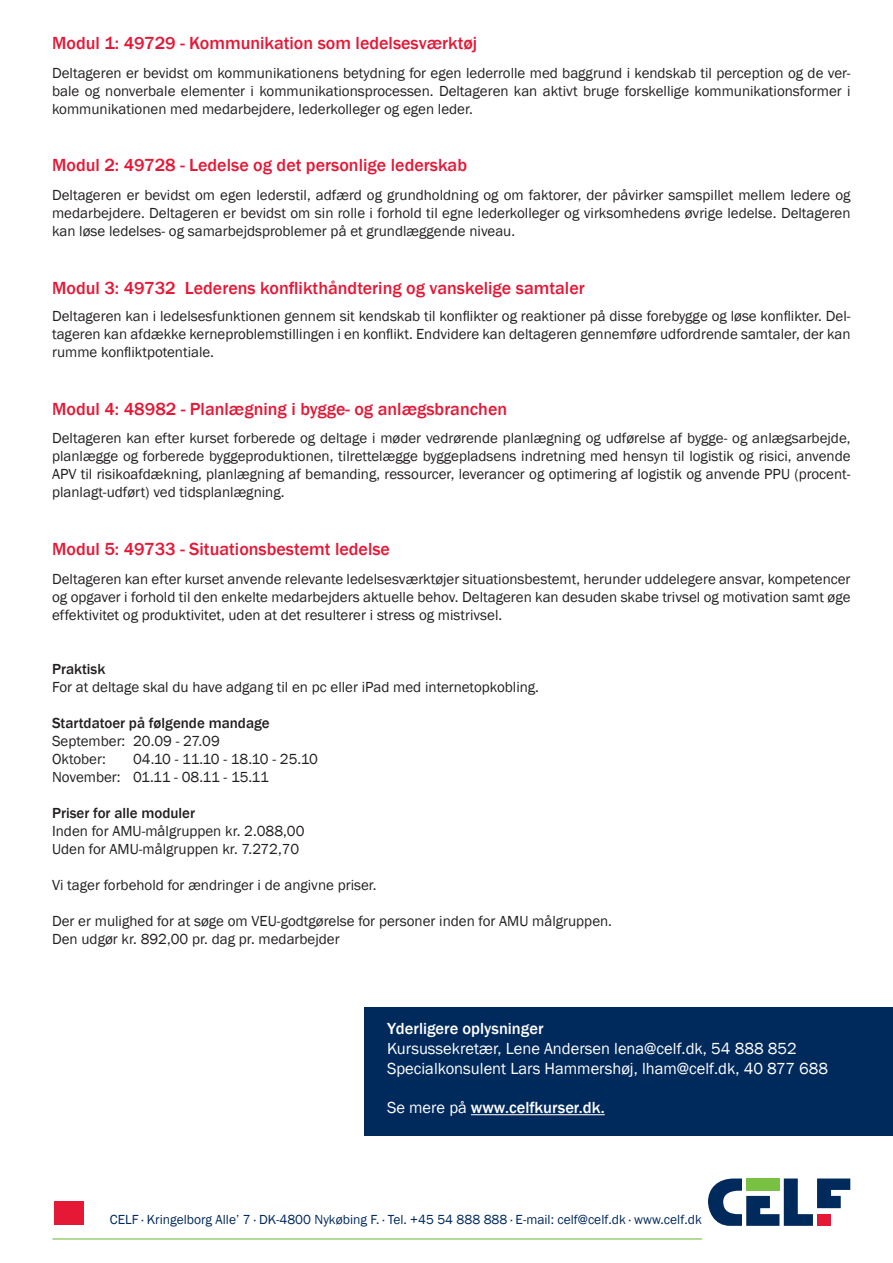
<style>
.page{position:relative;width:893px;height:1263px;background:#fff}
.page>*{position:absolute;margin:0;border:0;box-sizing:border-box;transform-origin:0 0}
.t1{font:500 18px "Franklin Gothic";color:#e51836}
.t2{font:16.5px/19.8px "Franklin Gothic";color:#fff}
.t3{font:500 16.5px "Franklin Gothic";color:#fff}
.t4{font:15px/18px "Franklin Gothic";color:#231f20;text-align:justify}
.t5{font:500 15px "Franklin Gothic";color:#231f20}
.t6{font:13.5px "Franklin Gothic";color:#00295c}
.s1{font-weight:400}
</style>
<div class="page">
<svg style="left:708px;top:1178px;width:142px;height:48px"></svg>
<hr style="left:52px;top:1238px;width:650px;height:1px;background:#79c142">
<div style="left:54px;top:1202px;width:30px;height:23px;background:#e51836"></div>
<div style="left:364px;top:1007px;width:529px;height:128px;background:#00295c"></div>
<hr style="left:471px;top:1114px;width:134px;height:1px;background:#fff">
<p class="t1" style="left:52px;top:32px;width:427px">Modul 1: 49729 - Kommunikation som ledelsesværktøj</p>
<p class="t4" style="left:52px;top:64px;width:800px">Deltageren er bevidst om kommunikationens betydning for egen lederrolle med baggrund i kendskab til perception og de ver&shy;bale og nonverbale elementer i kommunikationsprocessen. Deltageren kan aktivt bruge forskellige kommunikationsformer i kommunikationen med medarbejdere, lederkolleger og egen leder.</p>
<p class="t1" style="left:52px;top:154px;width:416px">Modul 2: 49728 - Ledelse og det personlige lederskab</p>
<p class="t4" style="left:52px;top:187px;width:800px">Deltageren er bevidst om egen lederstil, adfærd og grundholdning og om faktorer, der påvirker samspillet mellem ledere og medarbejdere. Deltageren er bevidst om sin rolle i forhold til egne lederkolleger og virksomhedens øvrige ledelse. Deltageren kan løse ledelses- og samarbejdsproblemer på et grundlæggende niveau.</p>
<p class="t1" style="left:52px;top:277px;width:534px">Modul 3: 49732 Lederens konflikthåndtering og vanskelige samtaler</p>
<p class="t4" style="left:52px;top:307px;width:800px">Deltageren kan i ledelsesfunktionen gennem sit kendskab til konflikter og reaktioner på disse forebygge og løse konflikter. Del&shy;tageren kan afdække kerneproblemstillingen i en konflikt. Endvidere kan deltageren gennemføre udfordrende samtaler, der kan rumme konfliktpotentiale.</p>
<p class="t1" style="left:52px;top:397px;width:457px">Modul 4: 48982 - Planlægning i bygge- og anlægsbranchen</p>
<p class="t4" style="left:52px;top:430px;width:800px">Deltageren kan efter kurset forberede og deltage i møder vedrørende planlægning og udførelse af bygge- og anlægsarbejde, planlægge og forberede byggeproduktionen, tilrettelægge byggepladsens indretning med hensyn til logistik og risici, anvende APV til risikoafdækning, planlægning af bemanding, ressourcer, leverancer og optimering af logistik og anvende PPU (procent&shy;planlagt-udført) ved tidsplanlægning.</p>
<p class="t1" style="left:52px;top:538px;width:339px">Modul 5: 49733 - Situationsbestemt ledelse</p>
<p class="t4" style="left:52px;top:570px;width:800px">Deltageren kan efter kurset anvende relevante ledelsesværktøjer situationsbestemt, herunder uddelegere ansvar, kompetencer og opgaver i forhold til den enkelte medarbejders aktuelle behov. Deltageren kan desuden skabe trivsel og motivation samt øge effektivitet og produktivitet, uden at det resulterer i stress og mistrivsel.</p>
<p class="t5" style="left:52px;top:659px;width:55px">Praktisk</p>
<p class="t4" style="left:52px;top:678px;width:488px">For at deltage skal du have adgang til en pc eller iPad med internetopkobling.</p>
<p class="t5" style="left:52px;top:713px;width:219px">Startdatoer på følgende mandage</p>
<p class="t4" style="left:52px;top:732px;width:169px">September: 20.09 - 27.09<br>Oktober:</p>
<p class="t4" style="left:52px;top:750px;width:267px;text-indent:81px">04.10 - 11.10 - 18.10 - 25.10<br>November: 01.11 - 08.11 - 15.11</p>
<p class="t5" style="left:52px;top:803px;width:145px">Priser for alle moduler</p>
<p class="t4" style="left:52px;top:822px;width:254px">Inden for AMU-målgruppen kr. 2.088,00<br>Uden for AMU-målgruppen kr. 7.272,70</p>
<p class="t4" style="left:52px;top:876px;width:326px">Vi tager forbehold for ændringer i de angivne priser.</p>
<p class="t4" style="left:52px;top:912px;width:561px">Der er mulighed for at søge om VEU-godtgørelse for personer inden for AMU målgruppen.<br>Den udgør kr. 892,00 pr. dag pr. medarbejder</p>
<p class="t3" style="left:387px;top:1018px;width:158px">Yderligere oplysninger</p>
<p class="t2" style="left:387px;top:1039px;width:443px">Kursussekretær, Lene Andersen lena@celf.dk, 54 888 852<br>Specialkonsulent Lars Hammershøj, lham@celf.dk, 40 877 688</p>
<p class="t3" style="left:387px;top:1098px;width:219px"><span class="s1">Se mere på</span> www.celfkurser.dk.</p>
<p class="t6" style="left:110px;top:1211px;width:593px">CELF · Kringelborg Alle’ 7 · DK-4800 Nykøbing F. · Tel. +45 54 888 888 · E-mail: celf@celf.dk · www.celf.dk</p>
</div>
